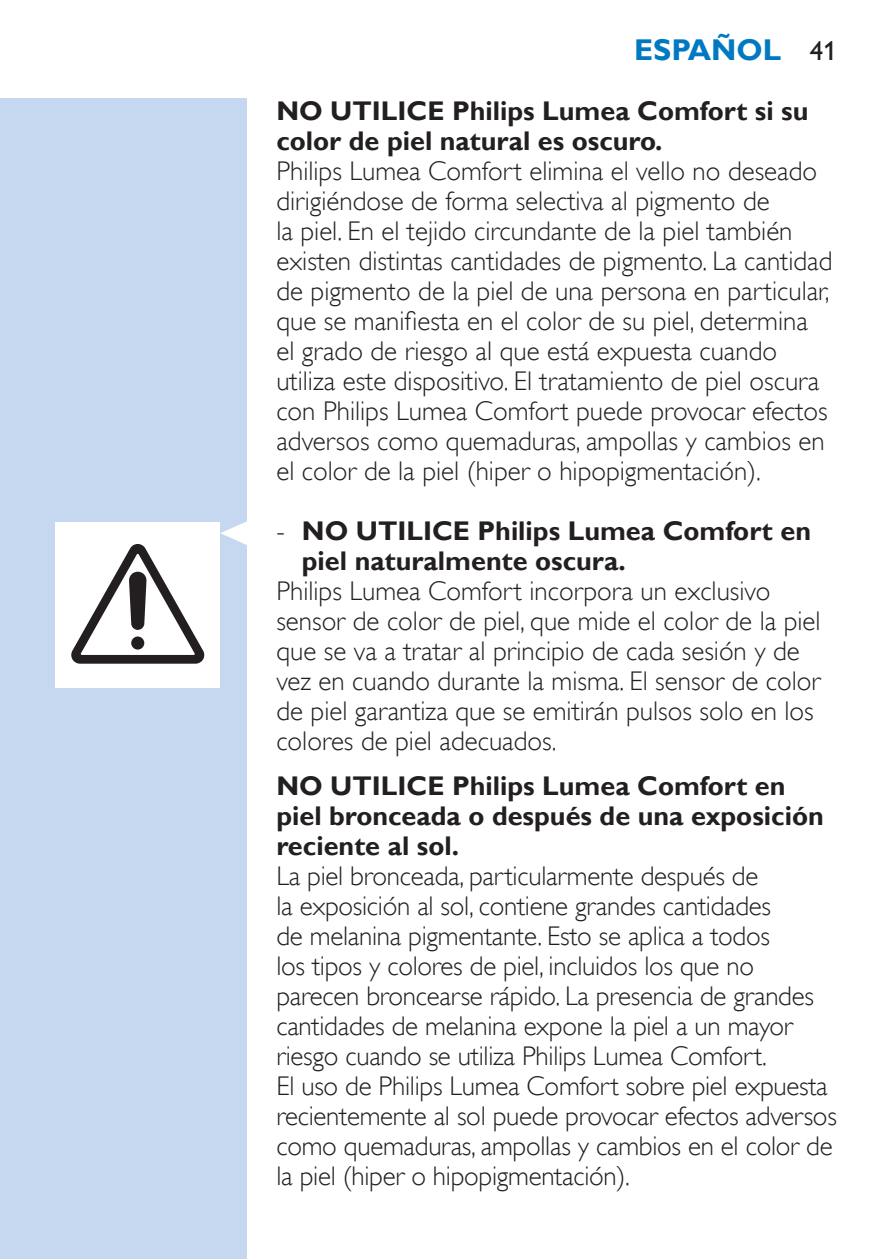
<style>
.page{position:relative;width:893px;height:1259px;background:#fff}
.page>*{position:absolute;margin:0;border:0;box-sizing:border-box;transform-origin:0 0}
.t1{font:700 30px "Gill Sans Alt One WGL";color:#0079c2}
.t2{font:27px/30px "Gill Sans Alt One WGL Light";color:#231f20}
.t3{font:700 27px/30px "Gill Sans Alt One WGL";color:#231f20}
.s1{font-weight:400;font-size:27px;color:#231f20}
.s2{font-family:"Gill Sans Alt One WGL Light";font-weight:400}
</style>
<div class="page">
<div style="left:0;top:98px;width:247px;height:1161px;background:#c6d8ef"></div>
<svg style="left:220px;top:521px;width:27px;height:24px"></svg>
<div style="left:55px;top:522px;width:165px;height:165px;background:#fff"></div>
<svg style="left:71px;top:544px;width:134px;height:119px"></svg>
<p class="t1" style="left:634px;top:29px;width:204px">ESPAÑOL <span class="s1">41</span></p>
<p class="t3" style="left:276px;top:96px;width:534px">NO UTILICE Philips Lumea Comfort si su color de piel natural es oscuro.</p>
<p class="t2" style="left:276px;top:156px;width:558px">Philips Lumea Comfort elimina el vello no deseado dirigiéndose de forma selectiva al pigmento de<br>la piel. En el tejido circundante de la piel también existen distintas cantidades de pigmento. La cantidad de pigmento de la piel de una persona en particular, que se manifiesta en el color de su piel, determina el grado de riesgo al que está expuesta cuando utiliza este dispositivo. El tratamiento de piel oscura con Philips Lumea Comfort puede provocar efectos adversos como quemaduras, ampollas y cambios en el color de la piel (hiper o hipopigmentación).</p>
<p class="t3" style="left:302px;top:516px;width:511px;text-indent:-26px"><span class="s2">-</span> NO UTILICE Philips Lumea Comfort en piel naturalmente oscura.</p>
<p class="t2" style="left:276px;top:576px;width:546px">Philips Lumea Comfort incorpora un exclusivo sensor de color de piel, que mide el color de la piel que se va a tratar al principio de cada sesión y de vez en cuando durante la misma. El sensor de color de piel garantiza que se emitirán pulsos solo en los colores de piel adecuados.</p>
<p class="t3" style="left:276px;top:771px;width:549px">NO UTILICE Philips Lumea Comfort en piel bronceada o después de una exposición reciente al sol.</p>
<p class="t2" style="left:276px;top:861px;width:562px">La piel bronceada, particularmente después de<br>la exposición al sol, contiene grandes cantidades<br>de melanina pigmentante. Esto se aplica a todos<br>los tipos y colores de piel, incluidos los que no parecen broncearse rápido. La presencia de grandes cantidades de melanina expone la piel a un mayor riesgo cuando se utiliza Philips Lumea Comfort.<br>El uso de Philips Lumea Comfort sobre piel expuesta recientemente al sol puede provocar efectos adversos como quemaduras, ampollas y cambios en el color de la piel (hiper o hipopigmentación).</p>
</div>
